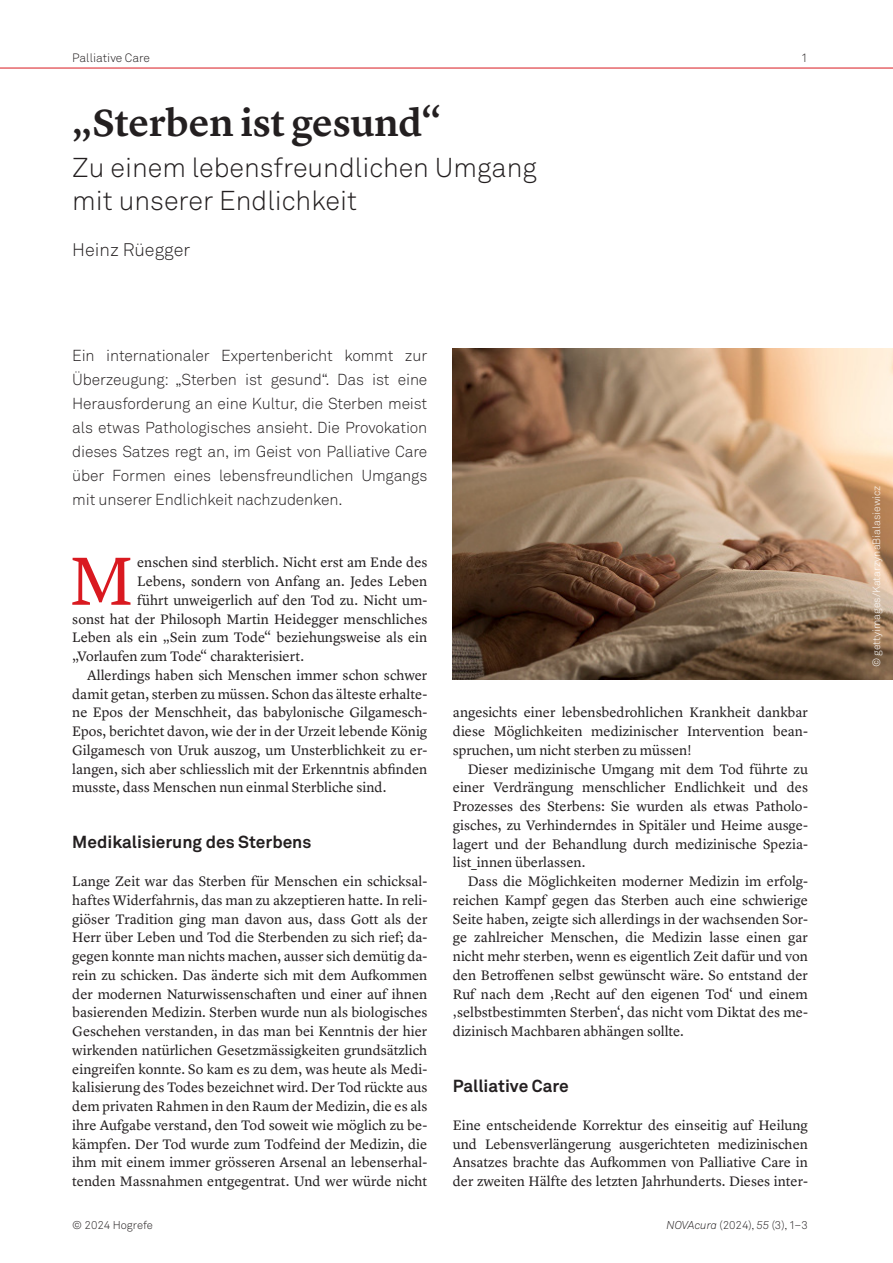
<style>
.page{position:relative;width:893px;height:1263px;background:#fff}
.page>*{position:absolute;margin:0;border:0;box-sizing:border-box;transform-origin:0 0}
.t1{font:70.8px "Lyon Text";color:#d91920}
.t2{font:600 39px "Lyon Text";color:#231f20}
.t3{font:300 27px/33px "Akkurat Pro";color:#231f20}
.t4{font:300 18px "Akkurat Pro";color:#231f20}
.t5{font:700 17.25px "Akkurat Pro";color:#231f20}
.t6{font:300 15.75px/24px "Akkurat Pro";letter-spacing:-.01em;color:#231f20;text-align:justify}
.t7{font:14.25px/18.8px "Lyon Text";color:#231f20;text-align:justify}
.t8{font:300 12px "Akkurat Pro";color:#231f20}
.t9{font:300 11.25px "Akkurat Pro";color:#231f20}
.t10{font:300 10.5px "Akkurat Pro";color:#fff}
.s1{font-style:italic}
</style>
<div class="page">
<hr style="left:0;top:68px;width:893px;height:1px;background:#d91920">
<img style="left:453px;top:349px;width:440px;height:331px">
<p class="t8" style="left:72px;top:51px;width:79px">Palliative Care</p>
<p class="t8" style="left:801px;top:51px;width:8px">1</p>
<h2 class="t2" style="left:72px;top:93px;width:371px">„Sterben ist gesund“</h2>
<h3 class="t3" style="left:72px;top:152px;width:466px">Zu einem lebensfreundlichen Umgang mit unserer Endlichkeit</h3>
<p class="t4" style="left:72px;top:239px;width:119px">Heinz Rüegger</p>
<p class="t6" style="left:72px;top:343px;width:357px">Ein internationaler Expertenbericht kommt zur Überzeugung: „Sterben ist gesund“. Das ist eine Herausforderung an eine Kultur, die Sterben meist als etwas Pathologisches ansieht. Die Provokation dieses Satzes regt an, im Geist von Palliative Care über Formen eines lebensfreundlichen Umgangs mit unserer Endlichkeit nachzudenken.</p>
<h1 class="t1" style="left:69px;top:527px;width:66px">M</h1>
<p class="t7" style="left:137px;top:552px;width:292px">enschen sind sterblich. Nicht erst am Ende des</p>
<p class="t7" style="left:137px;top:571px;width:292px">Lebens, sondern von Anfang an. Jedes Leben</p>
<p class="t7" style="left:137px;top:589px;width:292px">führt unweigerlich auf den Tod zu. Nicht um-</p>
<p class="t7" style="left:72px;top:608px;width:357px">sonst hat der Philosoph Martin Heidegger menschliches</p>
<p class="t7" style="left:72px;top:627px;width:357px">Leben als ein „Sein zum Tode“ beziehungsweise als ein</p>
<p class="t7" style="left:72px;top:646px;width:233px">„Vorlaufen zum Tode“ charakterisiert.</p>
<p class="t7" style="left:87px;top:664px;width:342px">Allerdings haben sich Menschen immer schon schwer</p>
<p class="t7" style="left:72px;top:683px;width:357px">damit getan, sterben zu müssen. Schon das älteste erhalte-</p>
<p class="t7" style="left:72px;top:702px;width:355px">ne Epos der Menschheit, das babylonische Gilgamesch-</p>
<p class="t7" style="left:72px;top:721px;width:357px">Epos, berichtet davon, wie der in der Urzeit lebende König</p>
<p class="t7" style="left:72px;top:739px;width:357px">Gilgamesch von Uruk auszog, um Unsterblichkeit zu er-</p>
<p class="t7" style="left:72px;top:758px;width:357px">langen, sich aber schliesslich mit der Erkenntnis abfinden</p>
<p class="t7" style="left:72px;top:777px;width:316px">musste, dass Menschen nun einmal Sterbliche sind.</p>
<p class="t5" style="left:72px;top:831px;width:241px">Medikalisierung des Sterbens</p>
<p class="t7" style="left:72px;top:871px;width:357px">Lange Zeit war das Sterben für Menschen ein schicksal&shy;haftes Widerfahrnis, das man zu akzeptieren hatte. In reli&shy;giöser Tradition ging man davon aus, dass Gott als der Herr über Leben und Tod die Sterbenden zu sich rief; da&shy;gegen konnte man nichts machen, ausser sich demütig da&shy;rein zu schicken. Das änderte sich mit dem Aufkommen der modernen Naturwissenschaften und einer auf ihnen basierenden Medizin. Sterben wurde nun als biologisches Geschehen verstanden, in das man bei Kenntnis der hier wirkenden natürlichen Gesetzmässigkeiten grundsätzlich eingreifen konnte. So kam es zu dem, was heute als Medi&shy;kalisierung des Todes bezeichnet wird. Der Tod rückte aus dem privaten Rahmen in den Raum der Medizin, die es als ihre Aufgabe verstand, den Tod soweit wie möglich zu be&shy;kämpfen. Der Tod wurde zum Todfeind der Medizin, die ihm mit einem immer grösseren Arsenal an lebenserhal&shy;tenden Massnahmen entgegentrat. Und wer würde nicht</p>
<p class="t7" style="left:453px;top:702px;width:357px">angesichts einer lebensbedrohlichen Krankheit dankbar diese Möglichkeiten medizinischer Intervention bean&shy;spruchen, um nicht sterben zu müssen!</p>
<p class="t7" style="left:453px;top:758px;width:357px;text-indent:15px">Dieser medizinische Umgang mit dem Tod führte zu einer Verdrängung menschlicher Endlichkeit und des Prozesses des Sterbens: Sie wurden als etwas Patholo&shy;gisches, zu Verhinderndes in Spitäler und Heime ausge&shy;lagert und der Behandlung durch medizinische Spezia&shy;list_innen überlassen.</p>
<p class="t7" style="left:453px;top:871px;width:357px;text-indent:15px">Dass die Möglichkeiten moderner Medizin im erfolg&shy;reichen Kampf gegen das Sterben auch eine schwierige Seite haben, zeigte sich allerdings in der wachsenden Sor&shy;ge zahlreicher Menschen, die Medizin lasse einen gar nicht mehr sterben, wenn es eigentlich Zeit dafür und von den Betroffenen selbst gewünscht wäre. So entstand der Ruf nach dem ‚Recht auf den eigenen Tod‘ und einem ‚selbstbestimmten Sterben‘, das nicht vom Diktat des me&shy;dizinisch Machbaren abhängen sollte.</p>
<p class="t5" style="left:453px;top:1075px;width:117px">Palliative Care</p>
<p class="t7" style="left:453px;top:1114px;width:357px">Eine entscheidende Korrektur des einseitig auf Heilung und Lebensverlängerung ausgerichteten medizinischen Ansatzes brachte das Aufkommen von Palliative Care in der zweiten Hälfte des letzten Jahrhunderts. Dieses inter-</p>
<p class="t9" style="left:72px;top:1219px;width:82px">© 2024 Hogrefe</p>
<p class="t9" style="left:666px;top:1219px;width:143px"><span class="s1">NOVAcura</span> (2024), <span class="s1">55</span> (3), 1–3</p>
<p class="t10" style="left:870px;top:667px;width:183px;rotate:-90deg">© gettyimages/KatarzynaBialasiewicz</p>
</div>
